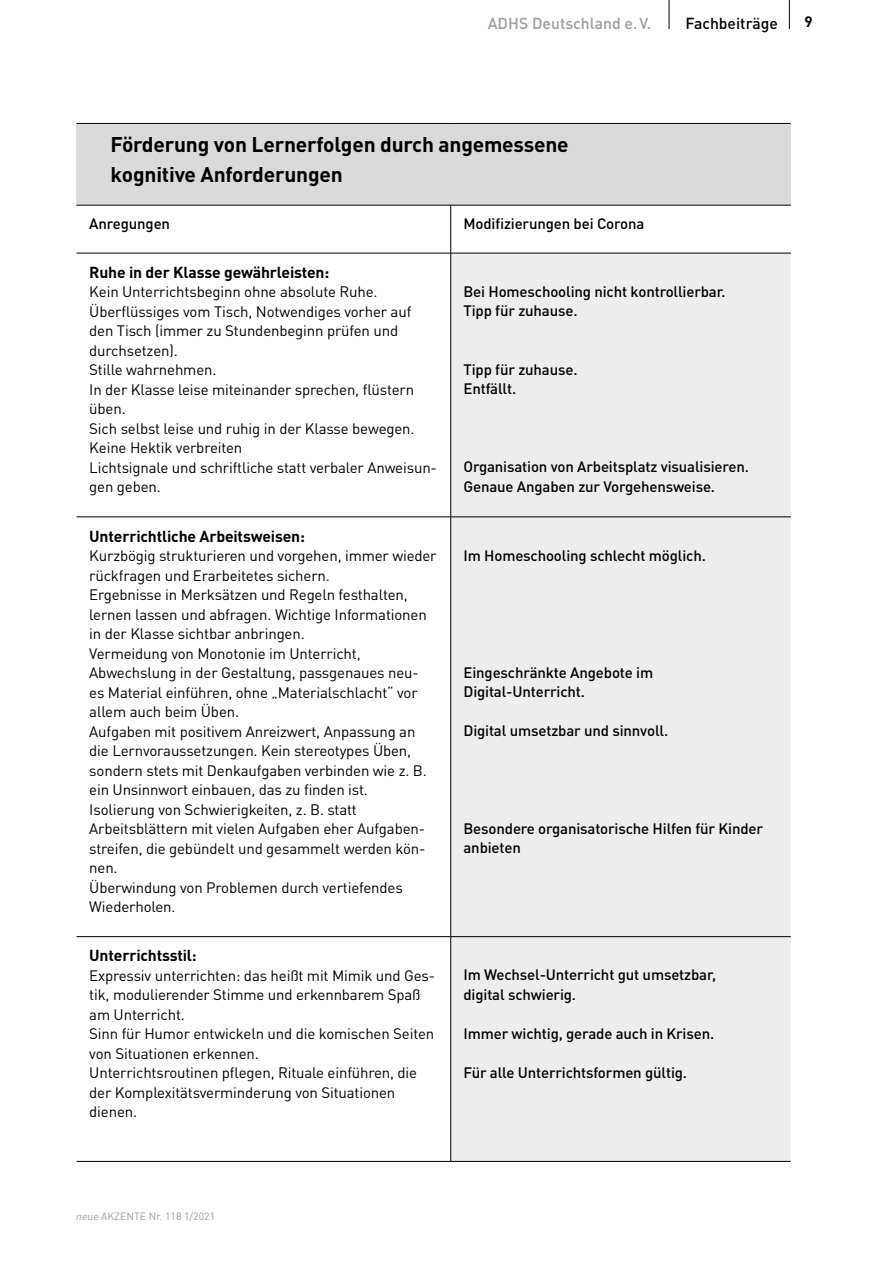
<style>
.page{position:relative;width:893px;height:1263px;background:#fff}
.page>*{position:absolute;margin:0;border:0;box-sizing:border-box;transform-origin:0 0}
.t1{font:700 21px/30px "DIN Pro";letter-spacing:-.01em;color:#000}
.t2{font:700 15.75px "DIN Pro";letter-spacing:-.01em;color:#000}
.t3{font:500 15.75px "DIN";color:#9d9d9c}
.t4{font:500 15.75px "DIN";color:#000}
.t5{font:15px/19.5px "DIN Pro";letter-spacing:-.01em;color:#000}
.t6{font:500 15px/19.5px "DIN Pro";letter-spacing:-.01em;color:#000}
.t7{font:700 15px "DIN Pro";color:#000}
.t8{font:10.5px "DIN Pro";color:#9d9d9c}
.s1{font-style:italic}
</style>
<div class="page">
<svg style="left:789px;top:0;width:1px;height:29px"></svg>
<svg style="left:669px;top:0;width:1px;height:29px"></svg>
<div style="left:77px;top:123px;width:714px;height:82px;background:#dadada"></div>
<div style="left:451px;top:254px;width:340px;height:907px;background:#ededed"></div>
<hr style="left:77px;top:123px;width:374px;height:1px;background:#000">
<hr style="left:451px;top:123px;width:340px;height:1px;background:#000">
<hr style="left:77px;top:205px;width:374px;height:1px;background:#000">
<hr style="left:451px;top:205px;width:340px;height:1px;background:#000">
<hr style="left:77px;top:253px;width:374px;height:1px;background:#000">
<hr style="left:451px;top:253px;width:340px;height:1px;background:#000">
<hr style="left:77px;top:517px;width:374px;height:1px;background:#000">
<hr style="left:451px;top:517px;width:340px;height:1px;background:#000">
<hr style="left:77px;top:936px;width:374px;height:1px;background:#000">
<hr style="left:451px;top:936px;width:340px;height:1px;background:#000">
<hr style="left:77px;top:1161px;width:374px;height:1px;background:#000">
<hr style="left:451px;top:1161px;width:340px;height:1px;background:#000">
<hr style="left:450px;top:205px;width:1px;height:48px;background:#000">
<hr style="left:450px;top:253px;width:1px;height:264px;background:#000">
<hr style="left:450px;top:517px;width:1px;height:420px;background:#000">
<hr style="left:450px;top:937px;width:1px;height:224px;background:#000">
<p class="t3" style="left:488px;top:13px;width:165px">ADHS Deutschland e.V.</p>
<p class="t4" style="left:685px;top:13px;width:94px">Fachbeiträge</p>
<p class="t7" style="left:804px;top:12px;width:10px">9</p>
<h1 class="t1" style="left:111px;top:129px;width:460px">Förderung von Lernerfolgen durch angemessene kognitive Anforderungen</h1>
<p class="t6" style="left:89px;top:214px;width:82px">Anregungen</p>
<p class="t6" style="left:463px;top:214px;width:182px">Modifizierungen bei Corona</p>
<p class="t2" style="left:89px;top:261px;width:241px">Ruhe in der Klasse gewährleisten:</p>
<p class="t5" style="left:89px;top:282px;width:349px">Kein Unterrichtsbeginn ohne absolute Ruhe.<br>Überflüssiges vom Tisch, Notwendiges vorher auf den Tisch (immer zu Stundenbeginn prüfen und durchsetzen).<br>Stille wahrnehmen.<br>In der Klasse leise miteinander sprechen, flüstern üben.<br>Sich selbst leise und ruhig in der Klasse bewegen.<br>Keine Hektik verbreiten<br>Lichtsignale und schriftliche statt verbaler Anweisun&shy;gen geben.</p>
<p class="t6" style="left:463px;top:281px;width:264px">Bei Homeschooling nicht kontrollierbar.<br>Tipp für zuhause.</p>
<p class="t6" style="left:463px;top:359px;width:116px">Tipp für zuhause.<br>Entfällt.</p>
<p class="t6" style="left:463px;top:457px;width:287px">Organisation von Arbeitsplatz visualisieren.<br>Genaue Angaben zur Vorgehensweise.</p>
<p class="t2" style="left:89px;top:525px;width:217px">Unterrichtliche Arbeitsweisen:</p>
<p class="t5" style="left:89px;top:545px;width:349px">Kurzbögig strukturieren und vorgehen, immer wieder rückfragen und Erarbeitetes sichern.<br>Ergebnisse in Merksätzen und Regeln festhalten, lernen lassen und abfragen. Wichtige Informationen in der Klasse sichtbar anbringen.<br>Vermeidung von Monotonie im Unterricht, Abwechslung in der Gestaltung, passgenaues neu&shy;es Material einführen, ohne „Materialschlacht“ vor allem auch beim Üben.<br>Aufgaben mit positivem Anreizwert, Anpassung an die Lernvoraussetzungen. Kein stereotypes Üben, sondern stets mit Denkaufgaben verbinden wie z. B. ein Unsinnwort einbauen, das zu finden ist.<br>Isolierung von Schwierigkeiten, z. B. statt Arbeitsblättern mit vielen Aufgaben eher Aufgaben&shy;streifen, die gebündelt und gesammelt werden kön&shy;nen.<br>Überwindung von Problemen durch vertiefendes Wiederholen.</p>
<p class="t6" style="left:463px;top:545px;width:244px">Im Homeschooling schlecht möglich.</p>
<p class="t6" style="left:463px;top:662px;width:191px">Eingeschränkte Angebote im<br>Digital-Unterricht.</p>
<p class="t6" style="left:463px;top:720px;width:206px">Digital umsetzbar und sinnvoll.</p>
<p class="t6" style="left:463px;top:818px;width:301px">Besondere organisatorische Hilfen für Kinder anbieten</p>
<p class="t2" style="left:89px;top:945px;width:109px">Unterrichtsstil:</p>
<p class="t5" style="left:89px;top:965px;width:347px">Expressiv unterrichten: das heißt mit Mimik und Ges&shy;tik, modulierender Stimme und erkennbarem Spaß am Unterricht.<br>Sinn für Humor entwickeln und die komischen Seiten von Situationen erkennen.<br>Unterrichtsroutinen pflegen, Rituale einführen, die der Komplexitätsverminderung von Situationen dienen.</p>
<p class="t6" style="left:463px;top:964px;width:254px">Im Wechsel-Unterricht gut umsetzbar, digital schwierig.</p>
<p class="t6" style="left:463px;top:1023px;width:252px">Immer wichtig, gerade auch in Krisen.</p>
<p class="t6" style="left:463px;top:1062px;width:225px">Für alle Unterrichtsformen gültig.</p>
<p class="t8" style="left:75px;top:1209px;width:141px"><span class="s1">neue</span>AKZENTE Nr. 118 1/2021</p>
</div>
